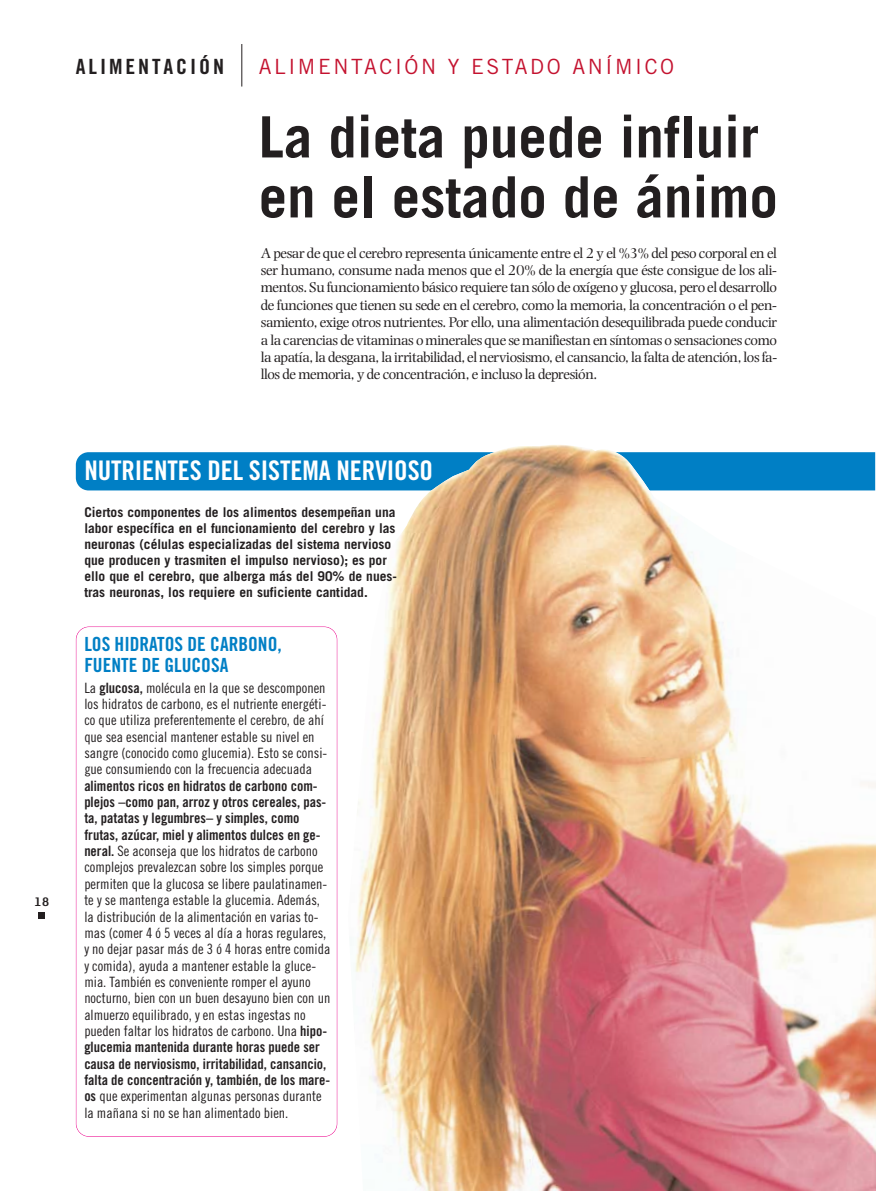
<style>
.page{position:relative;width:876px;height:1191px;background:#fff}
.page>*{position:absolute;margin:0;border:0;box-sizing:border-box;transform-origin:0 0}
.t1{font:700 57px/60px "Trade Gothic";color:#231f20}
.t2{font:27px "Trade Gothic Bold Cond Twenty";letter-spacing:-.005em;color:#fff}
.t3{font:21px "Trade Gothic";letter-spacing:.12em;color:#c4122f}
.t4{font:21px "Trade Gothic Bold Cond Twenty";letter-spacing:.135em;color:#231f20;scale:1.05 1}
.t5{font:19.5px/21px "Trade Gothic Bold Cond Twenty";color:#007fc5}
.t6{font:14.7px/17.4px "Photina";letter-spacing:-.03em;color:#231f20;text-align:justify}
.t7{font:14.25px/16.4px "Trade Gothic Cond Eighteen";color:#231f20}
.t8{font:14.25px/16.4px "Trade Gothic Bold Cond Twenty";color:#231f20}
.t9{font:700 14.25px "Hydrous";color:#231f20}
.t10{font:700 13.5px/15.9px "Trade Gothic";color:#231f20}
.s1{font-family:"Trade Gothic Bold Cond Twenty"}
</style>
<div class="page">
<div style="left:76px;top:452px;width:272px;height:38px;background:#007fc5"></div>
<img style="left:348px;top:445px;width:528px;height:746px">
<hr style="left:241px;top:44px;width:1px;height:43px;background:#231f20">
<svg style="left:39px;top:913px;width:6px;height:6px"></svg>
<div style="left:76px;top:627px;width:261px;height:510px;border:1px solid #ec008c;border-radius:13px"></div>
<h3 class="t4" style="left:76px;top:59px;width:143px">ALIMENTACIÓN</h3>
<h3 class="t3" style="left:259px;top:59px;width:417px">ALIMENTACIÓN Y ESTADO ANÍMICO</h3>
<h1 class="t1" style="left:259px;top:112px;width:521px">La dieta puede influir en el estado de ánimo</h1>
<p class="t6" style="left:261px;top:245px;width:518px">A pesar de que el cerebro representa únicamente entre el 2 y el %3% del peso corporal en el ser humano, consume nada menos que el 20% de la energía que éste consigue de los ali&shy;mentos. Su funcionamiento básico requiere tan sólo de oxígeno y glucosa, pero el desarrollo de funciones que tienen su sede en el cerebro, como la memoria, la concentración o el pen&shy;samiento, exige otros nutrientes. Por ello, una alimentación desequilibrada puede conducir a la carencias de vitaminas o minerales que se manifiestan en síntomas o sensaciones como la apatía, la desgana, la irritabilidad, el nerviosismo, el cansancio, la falta de atención, los fa&shy;llos de memoria, y de concentración, e incluso la depresión.</p>
<p class="t9" style="left:34px;top:893px;width:17px">18</p>
<h2 class="t2" style="left:84px;top:461px;width:350px">NUTRIENTES DEL SISTEMA NERVIOSO</h2>
<p class="t10" style="left:84px;top:506px;width:314px">Ciertos componentes de los alimentos desempeñan una labor específica en el funcionamiento del cerebro y las neuronas (células especializadas del sistema nervioso que producen y trasmiten el impulso nervioso); es por ello que el cerebro, que alberga más del 90% de nues&shy;tras neuronas, los requiere en suficiente cantidad.</p>
<h3 class="t5" style="left:84px;top:635px;width:199px">LOS HIDRATOS DE CARBONO,<br>FUENTE DE GLUCOSA</h3>
<p class="t7" style="left:84px;top:681px;width:244px">La <span class="s1">glucosa,</span> molécula en la que se descomponen los hidratos de carbono, es el nutriente energéti&shy;co que utiliza preferentemente el cerebro, de ahí que sea esencial mantener estable su nivel en sangre (conocido como glucemia). Esto se consi&shy;gue consumiendo con la frecuencia adecuada</p>
<p class="t8" style="left:84px;top:779px;width:244px">alimentos ricos en hidratos de carbono com&shy;plejos –como pan, arroz y otros cereales, pas&shy;ta, patatas y legumbres– y simples, como frutas, azúcar, miel y alimentos dulces en ge-</p>
<p class="t7" style="left:84px;top:844px;width:248px"><span class="s1">neral.</span> Se aconseja que los hidratos de carbono complejos prevalezcan sobre los simples porque permiten que la glucosa se libere paulatinamen&shy;te y se mantenga estable la glucemia. Además, la distribución de la alimentación en varias to&shy;mas (comer 4 ó 5 veces al día a horas regulares, y no dejar pasar más de 3 ó 4 horas entre comida y comida), ayuda a mantener estable la gluce&shy;mia. También es conveniente romper el ayuno nocturno, bien con un buen desayuno bien con un almuerzo equilibrado, y en estas ingestas no pueden faltar los hidratos de carbono. Una <span class="s1">hipo-</span></p>
<p class="t8" style="left:84px;top:1040px;width:247px">glucemia mantenida durante horas puede ser causa de nerviosismo, irritabilidad, cansancio, falta de concentración y, también, de los mare-</p>
<p class="t7" style="left:84px;top:1089px;width:239px"><span class="s1">os</span> que experimentan algunas personas durante la mañana si no se han alimentado bien.</p>
</div>
